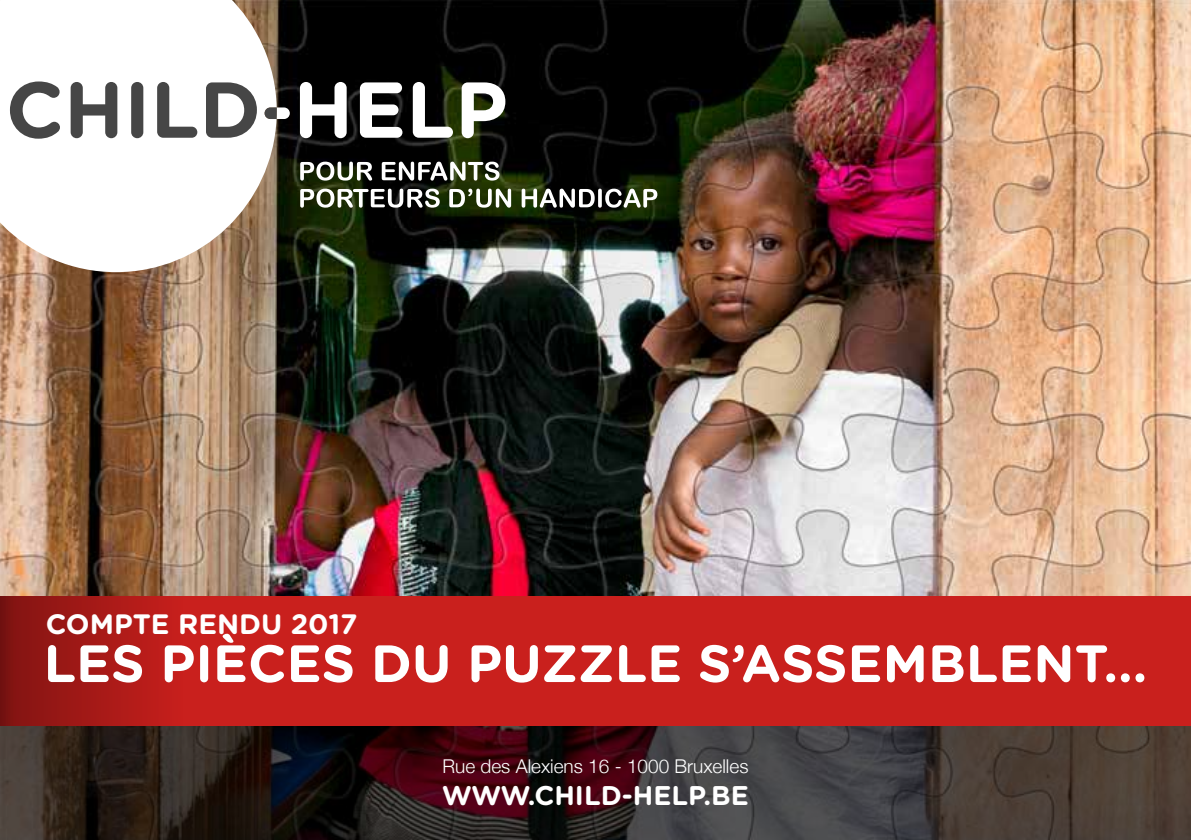
<style>
.page{position:relative;width:1191px;height:840px;background:#fff}
.page>*{position:absolute;margin:0;border:0;box-sizing:border-box;transform-origin:0 0}
.t1{font:700 52.4px "Gotham Rounded";color:#fff}
.t2{font:700 28px "Gotham Rounded";color:#fff}
.t3{font:700 27px "Gotham Rounded";color:#fff}
.t4{font:300 19px "Helvetica Neue";color:#fff}
</style>
<div class="page">
<img style="left:0;top:0;width:1191px;height:595px">
<svg style="left:0;top:724px;width:1191px;height:115px;background:#3a2a29"></svg>
<div style="left:0;top:595px;width:1191px;height:129px;background:#c9201d"></div>
<div style="left:0;top:595px;width:183px;height:129px;background:linear-gradient(to right,#801412,#c81f1c)"></div>
<div style="left:0;top:595px;width:13px;height:129px;background:#791311"></div>
<svg style="left:0;top:0;width:277px;height:272px"></svg>
<svg style="left:264px;top:107px;width:26px;height:12px"></svg>
<svg style="left:10px;top:81px;width:50px;height:58px"></svg>
<svg style="left:71px;top:82px;width:46px;height:56px"></svg>
<div style="left:131px;top:82px;width:12px;height:56px;background:#464646;border-radius:6px"></div>
<svg style="left:157px;top:82px;width:40px;height:56px"></svg>
<svg style="left:206px;top:82px;width:51px;height:56px"></svg>
<svg style="left:300px;top:82px;width:47px;height:56px"></svg>
<svg style="left:360px;top:82px;width:42px;height:56px"></svg>
<svg style="left:413px;top:82px;width:40px;height:56px"></svg>
<svg style="left:461px;top:82px;width:44px;height:56px"></svg>
<svg style="left:300px;top:161px;width:72px;height:19px"></svg>
<svg style="left:382px;top:161px;width:117px;height:19px"></svg>
<svg style="left:300px;top:188px;width:140px;height:19px"></svg>
<svg style="left:449px;top:188px;width:62px;height:19px"></svg>
<svg style="left:521px;top:188px;width:136px;height:19px"></svg>
<h2 class="t2" style="left:46px;top:603px;width:313px">COMPTE RENDU 2017</h2>
<h1 class="t1" style="left:44px;top:624px;width:1105px">LES PIÈCES DU PUZZLE S’ASSEMBLENT…</h1>
<p class="t4" style="left:442px;top:750px;width:307px">Rue des Alexiens 16 - 1000 Bruxelles</p>
<h3 class="t3" style="left:442px;top:775px;width:308px">WWW.CHILD-HELP.BE</h3>
</div>
